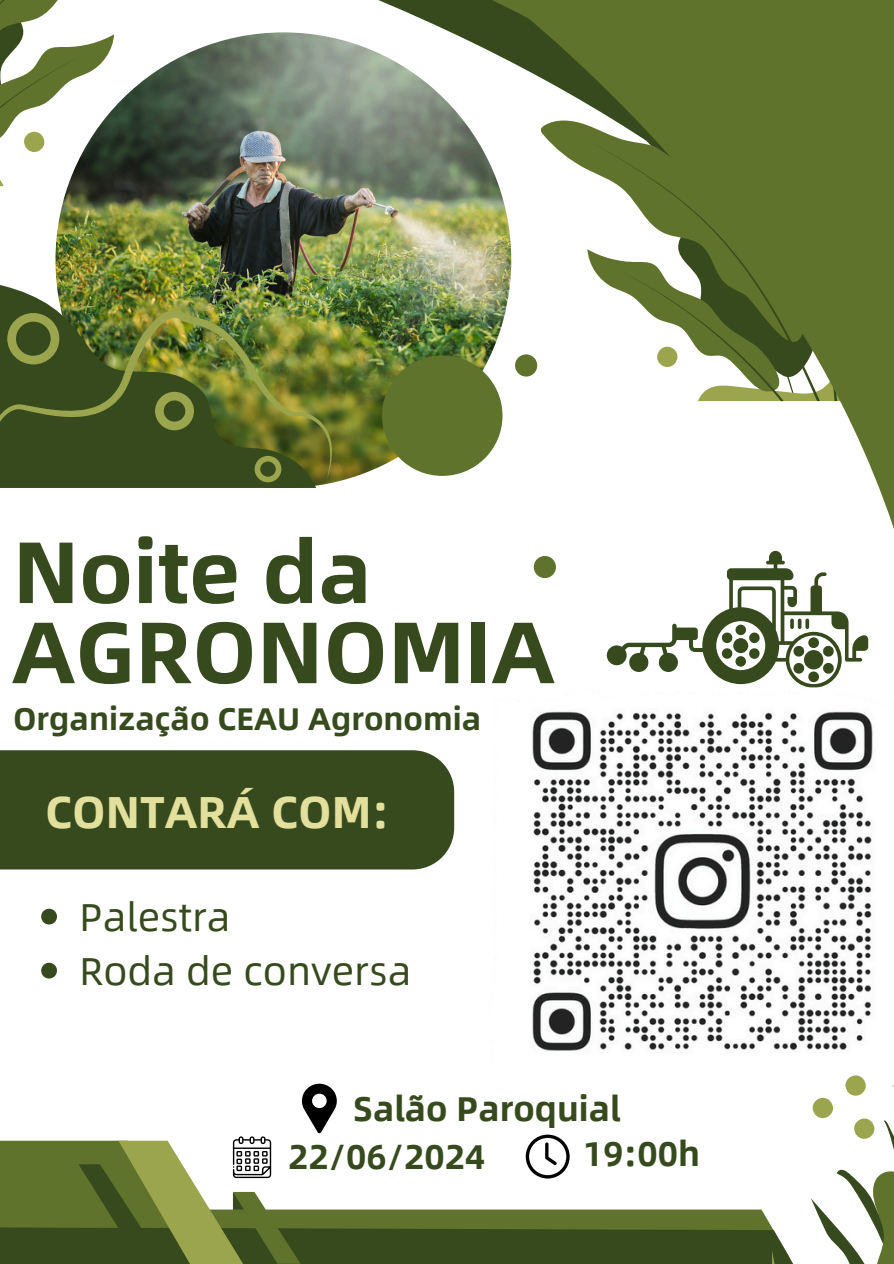
<style>
.page{position:relative;width:894px;height:1264px;background:#fff}
.page>*{position:absolute;margin:0;border:0;box-sizing:border-box;transform-origin:0 0}
.t1{font:700 87px "Alibaba Sans";color:#364a1d}
.t2{font:700 45px "Alibaba Sans";color:#e3df9d}
.t3{font:39px "Alibaba Sans";color:#364a1d}
.t4{font:700 34.5px "Alibaba Sans";color:#364a1d}
.t5{font:700 31.5px "Alibaba Sans";color:#364a1d}
</style>
<div class="page">
<img style="left:55px;top:32px;width:456px;height:456px;border-radius:50%">
<img style="left:0;top:282px;width:306px;height:28px">
<img style="left:0;top:310px;width:331px;height:177px">
<svg style="left:155px;top:392px;width:39px;height:38px"></svg>
<svg style="left:254px;top:456px;width:27px;height:26px"></svg>
<svg style="left:7px;top:313px;width:52px;height:51px;background:#627132"></svg>
<img style="left:306px;top:0;width:122px;height:390px">
<svg style="left:428px;top:0;width:465px;height:436px;fill:#60732c"></svg>
<div style="left:0;top:750px;width:378px;height:119px;background:#364a1d"></div>
<svg style="left:0;top:0;width:160px;height:186px"></svg>
<div style="left:24px;top:132px;width:21px;height:20px;background:#9ba54e;border-radius:50%"></div>
<div style="left:382px;top:355px;width:120px;height:121px;background:#60732c;border-radius:50%"></div>
<div style="left:515px;top:354px;width:22px;height:22px;background:#60732c;border-radius:50%"></div>
<img style="left:378px;top:466px;width:515px;height:575px">
<svg style="left:0;top:1041px;width:893px;height:222px"></svg>
<svg style="left:41px;top:908px;width:16px;height:16px"></svg>
<svg style="left:41px;top:962px;width:16px;height:16px"></svg>
<p class="t1" style="left:13px;top:499px;width:360px">Noite da</p>
<p class="t1" style="left:12px;top:579px;width:544px">AGRONOMIA</p>
<h3 class="t5" style="left:13px;top:692px;width:469px">Organização CEAU Agronomia</h3>
<p class="t2" style="left:45px;top:774px;width:346px">CONTARÁ COM:</p>
<p class="t3" style="left:79px;top:884px;width:153px">Palestra</p>
<h2 class="t3" style="left:79px;top:938px;width:333px">Roda de conversa</h2>
<p class="t4" style="left:353px;top:1080px;width:269px">Salão Paroquial</p>
<p class="t4" style="left:288px;top:1127px;width:199px">22/06/2024</p>
<h1 class="t4" style="left:582px;top:1125px;width:119px">19:00h</h1>
</div>
